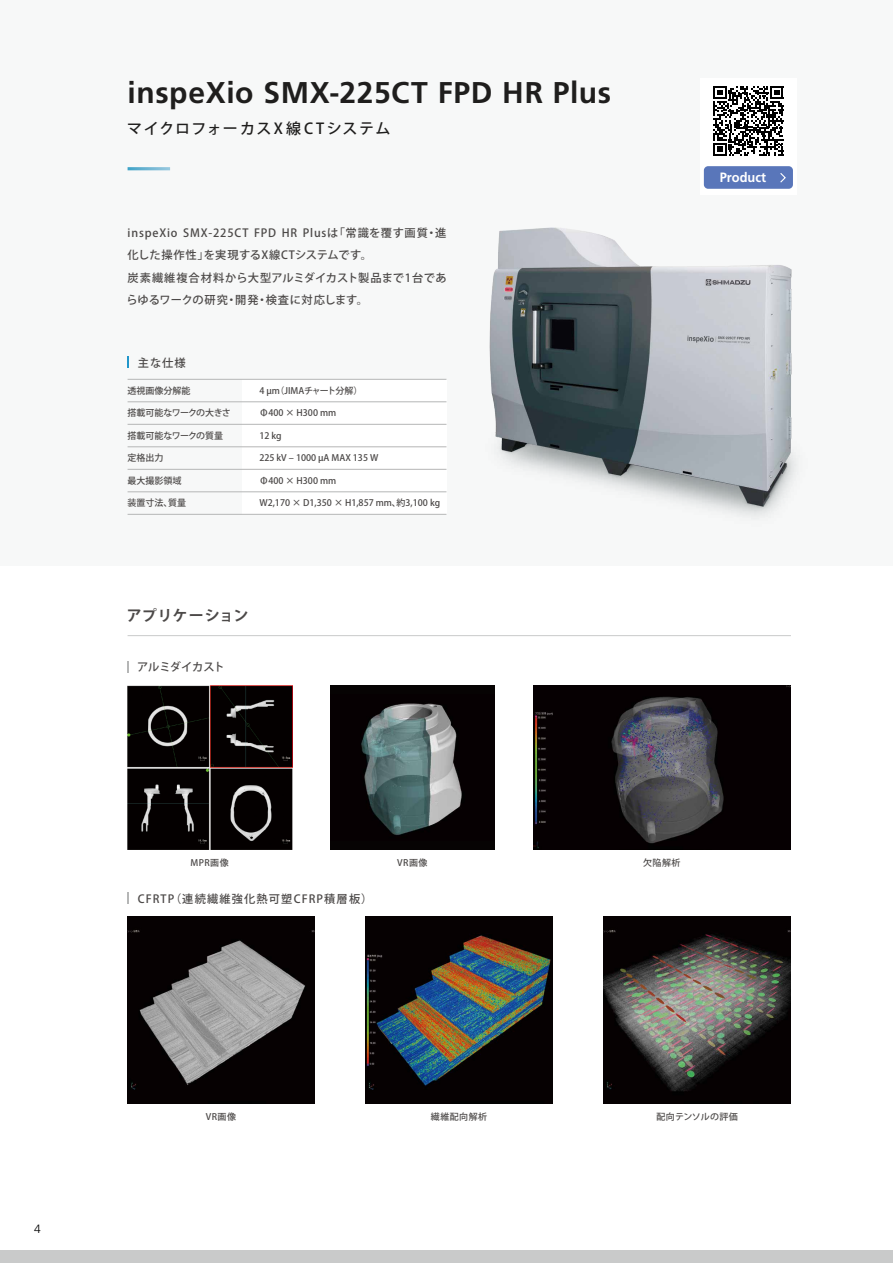
<style>
.page{position:relative;width:893px;height:1263px;background:#fff}
.page>*{position:absolute;margin:0;border:0;box-sizing:border-box;transform-origin:0 0}
.t1{font:700 30px "Frutiger LT Std";letter-spacing:.02em;color:#1f1e1d}
.t2{font:500 15px "Koz Go Pr 6 N";letter-spacing:.105em;color:#1f1e1d}
.t3{font:700 15px "Koz Go Pr 6 N";letter-spacing:.02em;color:#4c4948}
.t4{font:700 13.5px "Frutiger LT Std";color:#fff;scale:.95 1}
.t5{font:300 12px "Frutiger LT Std";color:#000}
.t6{font:500 11.25px/22.5px "Koz Go Pr 6 N";letter-spacing:.075em;color:#4c4948}
.t7{font:500 11.25px "Koz Go Pr 6 N";letter-spacing:.1em;color:#4c4948}
.t8{font:500 11.25px "Koz Go Pr 6 N";letter-spacing:-.01em;color:#4c4948}
.t9{font:500 9px "Koz Go Pr 6 N";color:#4c4948}
.t10{font:500 9px "Koz Go Pr 6 N";letter-spacing:-.04em;color:#4c4948}
.t11{font:500 9px "Koz Go Pr 6 N";letter-spacing:.02em;color:#4c4948}
</style>
<div class="page">
<div style="left:0;top:0;width:893px;height:565px;background:#f7f8f8"></div>
<img style="left:128px;top:917px;width:187px;height:187px">
<img style="left:366px;top:917px;width:187px;height:187px">
<img style="left:604px;top:917px;width:187px;height:187px">
<div style="left:330px;top:685px;width:165px;height:165px;background:#060303"></div>
<hr style="left:128px;top:635px;width:663px;height:1px;background:#c9caca">
<div style="left:242px;top:379px;width:204px;height:135px;background:#fff"></div>
<hr style="left:128px;top:379px;width:318px;height:1px;background:#b5b6b6">
<hr style="left:128px;top:514px;width:318px;height:1px;background:#b5b6b6">
<hr style="left:128px;top:492px;width:318px;height:1px;background:#b5b6b6">
<hr style="left:128px;top:469px;width:318px;height:1px;background:#b5b6b6">
<hr style="left:128px;top:447px;width:318px;height:1px;background:#b5b6b6">
<hr style="left:128px;top:424px;width:318px;height:1px;background:#b5b6b6">
<hr style="left:128px;top:402px;width:318px;height:1px;background:#b5b6b6">
<hr style="left:128px;top:167px;width:42px;height:3px;background:#fff">
<img style="left:361px;top:703px;width:101px;height:132px">
<img style="left:533px;top:685px;width:258px;height:165px">
<img style="left:128px;top:685px;width:164px;height:165px">
<img style="left:489px;top:227px;width:307px;height:289px">
<div style="left:700px;top:78px;width:96px;height:117px;background:#fff"></div>
<svg style="left:713px;top:86px;width:70px;height:70px"></svg>
<div style="left:704px;top:166px;width:89px;height:23px;background:#5976ba;border-radius:4px"></div>
<svg style="left:780px;top:173px;width:6px;height:10px"></svg>
<div style="left:0;top:1250px;width:893px;height:13px;background:#c9caca"></div>
<h3 class="t5" style="left:34px;top:1222px;width:8px">4</h3>
<h1 class="t1" style="left:128px;top:75px;width:485px">inspeXio SMX-225CT FPD HR Plus</h1>
<h2 class="t2" style="left:127px;top:120px;width:265px">マイクロフォーカスX線CTシステム</h2>
<p class="t6" style="left:127px;top:222px;width:322px">inspeXio SMX-225CT FPD HR Plusは「常識を覆す画質・進化した操作性」を実現するX線CTシステムです。<br>炭素繊維複合材料から大型アルミダイカスト製品まで1台であらゆるワークの研究・開発・検査に対応します。</p>
<p class="t6" style="left:138px;top:352px;width:50px">主な仕様</p>
<p class="t9" style="left:128px;top:386px;width:64px">透視画像分解能</p>
<p class="t10" style="left:128px;top:408px;width:105px">搭載可能なワークの大きさ</p>
<p class="t9" style="left:128px;top:431px;width:97px">搭載可能なワークの質量</p>
<p class="t9" style="left:128px;top:453px;width:37px">定格出力</p>
<p class="t9" style="left:128px;top:476px;width:55px">最大撮影領域</p>
<p class="t9" style="left:128px;top:498px;width:60px">装置寸法、質量</p>
<p class="t9" style="left:259px;top:386px;width:104px">4 µm（JIMAチャート分解）</p>
<p class="t9" style="left:259px;top:408px;width:78px">Φ400 × H300 mm</p>
<p class="t9" style="left:259px;top:431px;width:24px">12 kg</p>
<p class="t9" style="left:259px;top:453px;width:121px">225 kV ‒ 1000 µA MAX 135 W</p>
<p class="t9" style="left:259px;top:476px;width:78px">Φ400 × H300 mm</p>
<p class="t9" style="left:259px;top:498px;width:182px">W2,170 × D1,350 × H1,857 mm、約3,100 kg</p>
<h2 class="t3" style="left:127px;top:607px;width:123px">アプリケーション</h2>
<p class="t8" style="left:137px;top:661px;width:89px">アルミダイカスト</p>
<h3 class="t4" style="left:720px;top:169px;width:50px">Product</h3>
<p class="t9" style="left:190px;top:858px;width:40px">MPR画像</p>
<p class="t9" style="left:397px;top:858px;width:32px">VR画像</p>
<p class="t9" style="left:643px;top:858px;width:39px">欠陥解析</p>
<p class="t7" style="left:138px;top:892px;width:236px">CFRTP（連続繊維強化熱可塑CFRP積層板）</p>
<p class="t9" style="left:206px;top:1112px;width:32px">VR画像</p>
<p class="t9" style="left:431px;top:1112px;width:58px">繊維配向解析</p>
<p class="t11" style="left:656px;top:1112px;width:83px">配向テンソルの評価</p>
</div>
